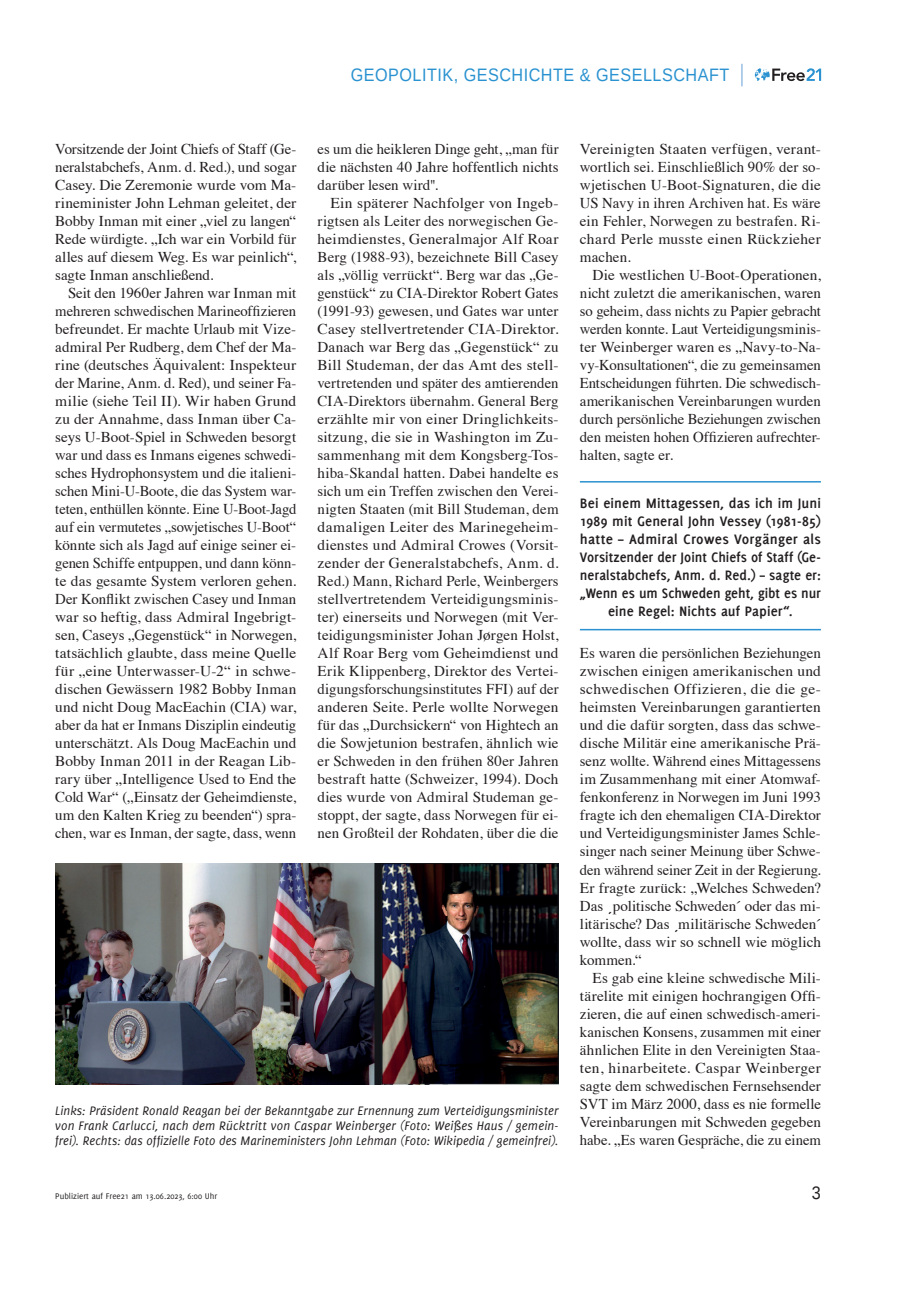
<style>
.page{position:relative;width:906px;height:1289px;background:#fff}
.page>*{position:absolute;margin:0;border:0;box-sizing:border-box;transform-origin:0 0}
.t1{font:18px "Liberation Sans";letter-spacing:.03em;color:#2a92d0;scale:.9 1}
.t2{font:18px "Liberation Sans";color:#231f20;scale:.9 1}
.t3{font:15px/18px "Times";color:#231f20;text-align:justify}
.t4{font:700 15px/18px "Delicious";letter-spacing:.005em;color:#231f20;text-align:center}
.t5{font:italic 13.5px/15px "Delicious";letter-spacing:.005em;color:#231f20;text-align:justify}
.t6{font:9px "Delicious";color:#231f20}
.s1{font-family:"Arial"}
</style>
<div class="page">
<svg style="left:755px;top:68px;width:66px;height:13px"></svg>
<svg style="left:741px;top:64px;width:1px;height:22px"></svg>
<hr style="left:580px;top:481px;width:241px;height:1px;background:#2a92d0">
<hr style="left:580px;top:629px;width:241px;height:1px;background:#2a92d0">
<img style="left:55px;top:863px;width:503px;height:221px">
<p class="t1" style="left:351px;top:63px;width:422px">GEOPOLITIK, GESCHICHTE &amp; GESELLSCHAFT</p>
<p class="t3" style="left:55px;top:139px;width:242px">Vorsitzende der Joint Chiefs of Staff (Ge&shy;neralstabchefs, Anm. d. Red.), und sogar Casey. Die Zeremonie wurde vom Ma&shy;rineminister John Lehman geleitet, der Bobby Inman mit einer „viel zu langen“ Rede würdigte. „Ich war ein Vorbild für alles auf diesem Weg. Es war peinlich“, sagte Inman anschließend.</p>
<p class="t3" style="left:55px;top:283px;width:242px;text-indent:13px">Seit den 1960er Jahren war Inman mit mehreren schwedischen Marineoffizieren befreundet. Er machte Urlaub mit Vize&shy;admiral Per Rudberg, dem Chef der Ma&shy;rine (deutsches Äquivalent: Inspekteur der Marine, Anm. d. Red), und seiner Fa&shy;milie (siehe Teil II). Wir haben Grund zu der Annahme, dass Inman über Ca&shy;seys U-Boot-Spiel in Schweden besorgt war und dass es Inmans eigenes schwedi&shy;sches Hydrophonsystem und die italieni&shy;schen Mini-U-Boote, die das System war&shy;teten, enthüllen könnte. Eine U-Boot-Jagd auf ein vermutetes „sowjetisches U-Boot“ könnte sich als Jagd auf einige seiner ei&shy;genen Schiffe entpuppen, und dann könn&shy;te das gesamte System verloren gehen.<br>Der Konflikt zwischen Casey und Inman war so heftig, dass Admiral Ingebrigt&shy;sen, Caseys „Gegenstück“ in Norwegen, tatsächlich glaubte, dass meine Quelle für „eine Unterwasser-U-2“ in schwe&shy;dischen Gewässern 1982 Bobby Inman und nicht Doug MacEachin (CIA) war, aber da hat er Inmans Disziplin eindeutig unterschätzt. Als Doug MacEachin und Bobby Inman 2011 in der Reagan Lib&shy;rary über „Intelligence Used to End the Cold War“ („Einsatz der Geheimdienste, um den Kalten Krieg zu beenden“) spra&shy;chen, war es Inman, der sagte, dass, wenn</p>
<p class="t3" style="left:317px;top:139px;width:242px">es um die heikleren Dinge geht, „man für die nächsten 40 Jahre hoffentlich nichts darüber lesen wird".</p>
<p class="t3" style="left:317px;top:193px;width:242px;text-indent:13px">Ein späterer Nachfolger von Ingeb&shy;rigtsen als Leiter des norwegischen Ge&shy;heimdienstes, Generalmajor Alf Roar Berg (1988-93), bezeichnete Bill Casey als „völlig verrückt“. Berg war das „Ge&shy;genstück“ zu CIA-Direktor Robert Gates (1991-93) gewesen, und Gates war unter Casey stellvertretender CIA-Direktor.<br>Danach war Berg das „Gegenstück“ zu Bill Studeman, der das Amt des stell&shy;vertretenden und später des amtierenden CIA-Direktors übernahm. General Berg erzählte mir von einer Dringlichkeits&shy;sitzung, die sie in Washington im Zu&shy;sammenhang mit dem Kongsberg-Tos&shy;hiba-Skandal hatten. Dabei handelte es sich um ein Treffen zwischen den Verei&shy;nigten Staaten (mit Bill Studeman, dem damaligen Leiter des Marinegeheim&shy;dienstes und Admiral Crowes (Vorsit&shy;zender der Generalstabchefs, Anm. d.<br>Red.) Mann, Richard Perle, Weinbergers stellvertretendem Verteidigungsminis&shy;ter) einerseits und Norwegen (mit Ver&shy;teidigungsminister Johan Jørgen Holst, Alf Roar Berg vom Geheimdienst und Erik Klippenberg, Direktor des Vertei&shy;digungsforschungsinstitutes FFI) auf der anderen Seite. Perle wollte Norwegen für das „Durchsickern“ von Hightech an die Sowjetunion bestrafen, ähnlich wie er Schweden in den frühen 80er Jahren bestraft hatte (Schweizer, 1994). Doch dies wurde von Admiral Studeman ge&shy;stoppt, der sagte, dass Norwegen für ei&shy;nen Großteil der Rohdaten, über die die</p>
<p class="t5" style="left:55px;top:1102px;width:505px">Links: Präsident Ronald Reagan bei der Bekanntgabe zur Ernennung zum Verteidigungsminister von Frank Carlucci, nach dem Rücktritt von Caspar Weinberger (Foto: Weißes Haus / gemein&shy;frei). Rechts: das offizielle Foto des Marineministers John Lehman (Foto: Wikipedia / gemeinfrei).</p>
<p class="t3" style="left:580px;top:139px;width:242px">Vereinigten Staaten verfügen, verant&shy;wortlich sei. Einschließlich 90% der so&shy;wjetischen U-Boot-Signaturen, die die US Navy in ihren Archiven hat. Es wäre ein Fehler, Norwegen zu bestrafen. Ri&shy;chard Perle musste einen Rückzieher machen.</p>
<p class="t3" style="left:580px;top:265px;width:242px;text-indent:13px">Die westlichen U-Boot-Operationen, nicht zuletzt die amerikanischen, waren so geheim, dass nichts zu Papier gebracht werden konnte. Laut Verteidigungsminis&shy;ter Weinberger waren es „Navy-to-Na&shy;vy-Konsultationen“, die zu gemeinsamen Entscheidungen führten. Die schwedisch&shy;amerikanischen Vereinbarungen wurden durch persönliche Beziehungen zwischen den meisten hohen Offizieren aufrechter&shy;halten, sagte er.</p>
<p class="t4" style="left:580px;top:494px;width:242px">Bei einem Mittagessen, das ich im Juni 1989 mit General John Vessey (1981-85) hatte – Admiral Crowes Vorgänger als Vorsitzender der Joint Chiefs of Staff (Ge&shy;neralstabchefs, Anm. d. Red.) – sagte er: „Wenn es um Schweden geht, gibt es nur eine Regel: Nichts auf Papier“.</p>
<p class="t3" style="left:580px;top:643px;width:242px">Es waren die persönlichen Beziehungen zwischen einigen amerikanischen und schwedischen Offizieren, die die ge&shy;heimsten Vereinbarungen garantierten und die dafür sorgten, dass das schwe&shy;dische Militär eine amerikanische Prä&shy;senz wollte. Während eines Mittagessens im Zusammenhang mit einer Atomwaf&shy;fenkonferenz in Norwegen im Juni 1993 fragte ich den ehemaligen CIA-Direktor und Verteidigungsminister James Schle&shy;singer nach seiner Meinung über Schwe&shy;den während seiner Zeit in der Regierung.<br>Er fragte zurück: „Welches Schweden?<br>Das <span class="s1">ˏ</span>politische Schweden´ oder das mi&shy;litärische? Das <span class="s1">ˏ</span>militärische Schweden´ wollte, dass wir so schnell wie möglich kommen.“</p>
<p class="t3" style="left:580px;top:967px;width:242px;text-indent:13px">Es gab eine kleine schwedische Mili&shy;tärelite mit einigen hochrangigen Offi&shy;zieren, die auf einen schwedisch-ameri&shy;kanischen Konsens, zusammen mit einer ähnlichen Elite in den Vereinigten Staa&shy;ten, hinarbeitete. Caspar Weinberger sagte dem schwedischen Fernsehsender SVT im März 2000, dass es nie formelle Vereinbarungen mit Schweden gegeben habe. „Es waren Gespräche, die zu einem</p>
<p class="t6" style="left:55px;top:1190px;width:163px">Publiziert auf Free21 am 13.06.2023, 6:00 Uhr</p>
<p class="t2" style="left:812px;top:1181px;width:12px">3</p>
</div>
